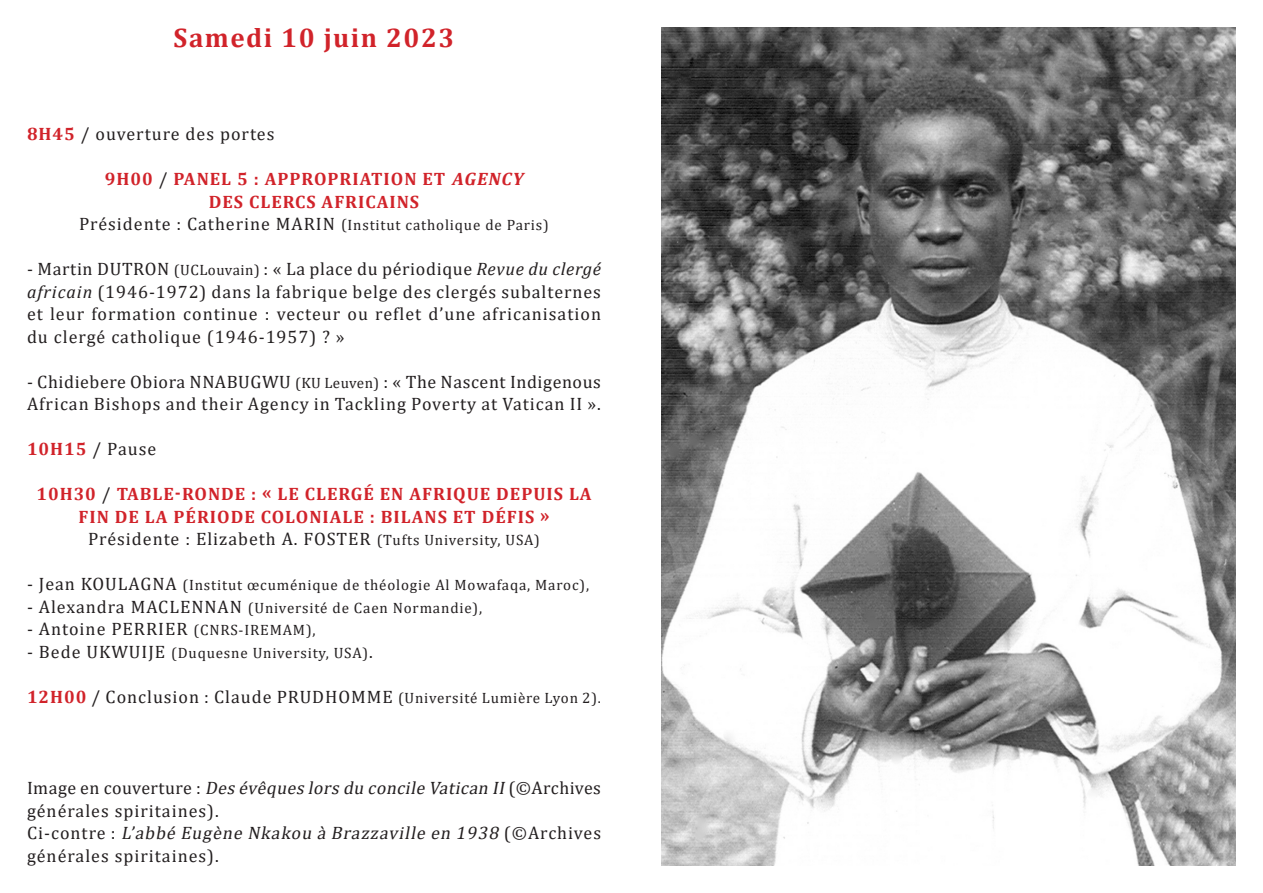
<style>
.page{position:relative;width:1263px;height:893px;background:#fff}
.page>*{position:absolute;margin:0;border:0;box-sizing:border-box;transform-origin:0 0}
.Slogan{font:700 27px "Cambria";letter-spacing:.055em;color:#d1232a}
.Slogan-2{font:18px/22.5px "Cambria";letter-spacing:.055em;color:#231f20}
.Slogan-3{font:700 18px/22.5px "Cambria";letter-spacing:.055em;color:#d1232a;text-align:center}
.Slogan-4{font:18px/22.5px "Cambria";letter-spacing:.035em;color:#231f20}
.Slogan-5{font:15px "Cambria";letter-spacing:.055em;color:#231f20}
.s1{font-weight:700;color:#d1232a}
.s2{font-weight:400;color:#231f20}
.s3{font-style:italic}
.s4{font-size:18px}
.s5{font-size:15px}
</style>
<div class="page">
<img style="left:662px;top:27px;width:574px;height:839px">
<p class="Slogan" style="left:173px;top:18px;width:282px">Samedi 10 juin 2023</p>
<p class="Slogan-2" style="left:27px;top:123px;width:249px"><span class="s1">8H45</span> / ouverture des portes</p>
<p class="Slogan-3" style="left:105px;top:167px;width:424px">9H00 <span class="s2">/</span> PANEL 5 : APPROPRIATION ET <span class="s3">AGENCY<br></span>DES CLERCS AFRICAINS</p>
<p class="Slogan-5" style="left:79px;top:216px;width:471px"><span class="s4">Présidente : Catherine MARIN</span> (Institut catholique de Paris)</p>
<p class="Slogan-2" style="left:27px;top:258px;width:576px;text-align:justify">- Martin DUTRON <span class="s5">(UCLouvain)</span> : « La place du périodique <span class="s3">Revue du clergé africain</span> (1946-1972) dans la fabrique belge des clergés subalternes et leur formation continue : vecteur ou reflet d’une africanisation du clergé catholique (1946-1957) ? »</p>
<p class="Slogan-4" style="left:27px;top:370px;width:575px">- Chidiebere Obiora NNABUGWU <span class="s5">(KU Leuven)</span> : « The Nascent Indigenous<br>African Bishops and their Agency in Tackling Poverty at Vatican II ».</p>
<p class="Slogan-2" style="left:27px;top:438px;width:131px"><span class="s1">10H15</span> / Pause</p>
<p class="Slogan-3" style="left:36px;top:482px;width:557px">10H30 <span class="s2">/</span> TABLE-RONDE : « LE CLERGÉ EN AFRIQUE DEPUIS LA<br>FIN DE LA PÉRIODE COLONIALE : BILANS ET DÉFIS »</p>
<p class="Slogan-2" style="left:88px;top:528px;width:453px">Présidente : Elizabeth A. FOSTER <span class="s5">(Tufts University, USA)</span></p>
<p class="Slogan-5" style="left:27px;top:576px;width:564px"><span class="s4">- Jean KOULAGNA</span> (Institut œcuménique de théologie Al Mowafaqa, Maroc),</p>
<p class="Slogan-5" style="left:27px;top:599px;width:457px"><span class="s4">- Alexandra MACLENNAN</span> (Université de Caen Normandie),</p>
<p class="Slogan-2" style="left:27px;top:618px;width:290px">- Antoine PERRIER <span class="s5">(CNRS-IREMAM),</span></p>
<p class="Slogan-5" style="left:27px;top:644px;width:347px"><span class="s4">- Bede UKWUIJE</span> (Duquesne University, USA)<span class="s4">.</span></p>
<p class="Slogan-2" style="left:27px;top:685px;width:575px"><span class="s1">12H00</span> / Conclusion : Claude PRUDHOMME <span class="s5">(Université Lumière Lyon 2).</span></p>
<p class="Slogan-2" style="left:27px;top:777px;width:575px">I m a g e e n c o uve rtu r e : <span class="s3">DesévêqueslorsduconcileVaticanII</span>( © A r c h ive s générales spiritaines).</p>
<p class="Slogan-2" style="left:27px;top:822px;width:576px">C i - c o n t r e : <span class="s3">L’abbéEugèneNkakouàBrazzavilleen1938</span>( © A r c h i v e s générales spiritaines).</p>
</div>
